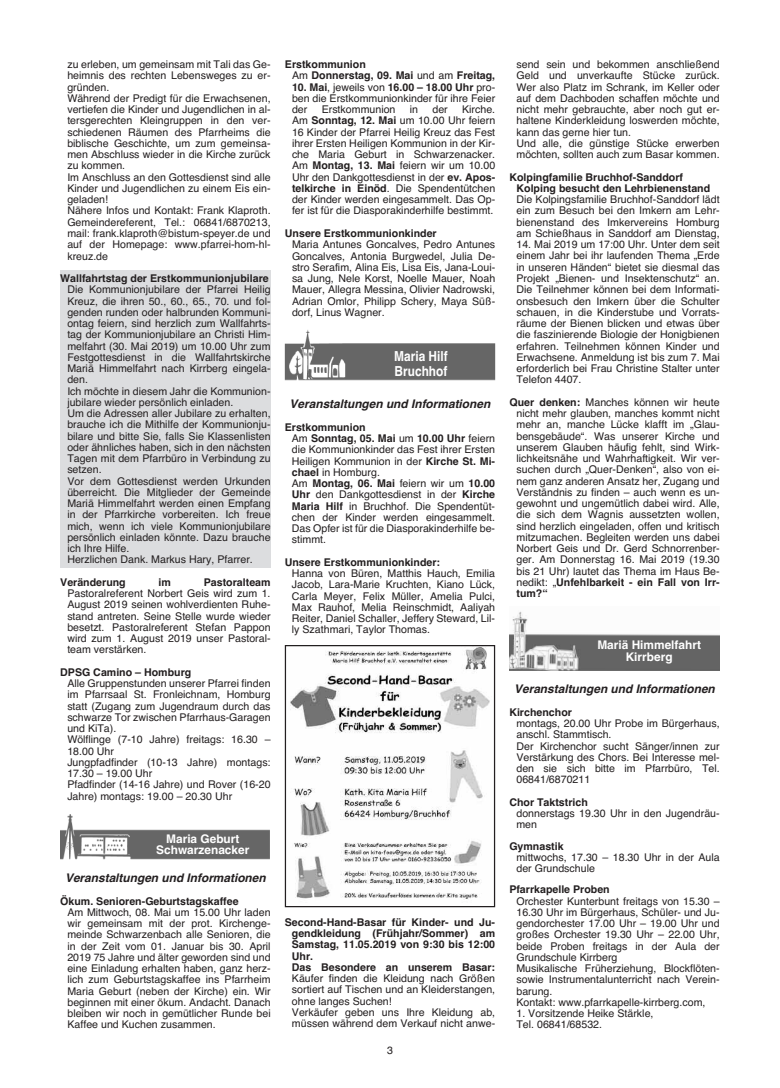
<style>
.page{position:relative;width:780px;height:1088px;background:#fff}
.page>*{position:absolute;margin:0;border:0;box-sizing:border-box;transform-origin:0 0}
.t1{font:700 13.75px/14.6px "Helvetica";color:#fff;scale:.86 1}
.t2{font:italic 700 11.88px "Helvetica";color:#231f20}
.t3{font:700 11.88px/11.9px "Helvetica";color:#fff;text-align:center}
.t4{font:10.62px/11.2px "Helvetica";color:#231f20}
.t5{font:700 10.62px/11.2px "Helvetica";color:#231f20}
.s1{font-weight:400}
.s2{font-weight:700}
</style>
<div class="page">
<div style="left:60px;top:270px;width:210px;height:298px;background:#dcdddf"></div>
<img style="left:509px;top:611px;width:210px;height:60px">
<div style="left:285px;top:326px;width:210px;height:57px;background:linear-gradient(to right,#f2f2f2,#f2f2f2)"></div>
<img style="left:285px;top:330px;width:210px;height:50px">
<img style="left:61px;top:814px;width:209px;height:46px">
<img style="left:290px;top:647px;width:200px;height:252px">
<div style="left:285px;top:645px;width:210px;height:262px;border:1px solid #231f20"></div>
<p class="t4" style="left:67px;top:59px;width:205px">zu erleben, um gemeinsam mit Tali das Ge&shy;heimnis des rechten Lebensweges zu er&shy;gründen.<br>Während der Predigt für die Erwachsenen, vertiefen die Kinder und Jugendlichen in al&shy;tersgerechten Kleingruppen in den ver&shy;schiedenen Räumen des Pfarrheims die biblische Geschichte, um zum gemeinsa&shy;men Abschluss wieder in die Kirche zurück zu kommen.<br>Im Anschluss an den Gottesdienst sind alle Kinder und Jugendlichen zu einem Eis ein&shy;geladen!<br>Nähere Infos und Kontakt: Frank Klaproth.<br>Gemeindereferent, Tel.: 06841/6870213, mail: frank.klaproth@bistum-speyer.de und auf der Homepage: www.pfarrei-hom-hl&shy;kreuz.de</p>
<p class="t5" style="left:60px;top:273px;width:210px">Wallfahrtstag der Erstkommunionjubilare</p>
<p class="t4" style="left:67px;top:284px;width:205px">Die Kommunionjubilare der Pfarrei Heilig Kreuz, die ihren 50., 60., 65., 70. und fol&shy;genden runden oder halbrunden Kommuni&shy;ontag feiern, sind herzlich zum Wallfahrts&shy;tag der Kommunionjubilare an Christi Him&shy;melfahrt (30. Mai 2019) um 10.00 Uhr zum Festgottesdienst in die Wallfahrtskirche Mariä Himmelfahrt nach Kirrberg eingela&shy;den.<br>Ich möchte in diesem Jahr die Kommunion&shy;jubilare wieder persönlich einladen.<br>Um die Adressen aller Jubilare zu erhalten, brauche ich die Mithilfe der Kommunionju&shy;bilare und bitte Sie, falls Sie Klassenlisten oder ähnliches haben, sich in den nächsten Tagen mit dem Pfarrbüro in Verbindung zu setzen.<br>Vor dem Gottesdienst werden Urkunden überreicht. Die Mitglieder der Gemeinde Mariä Himmelfahrt werden einen Empfang in der Pfarrkirche vorbereiten. Ich freue mich, wenn ich viele Kommunionjubilare persönlich einladen könnte. Dazu brauche ich Ihre Hilfe.<br>Herzlichen Dank. Markus Hary, Pfarrer.</p>
<p class="t5" style="left:60px;top:576px;width:67px">Veränderung</p>
<p class="t5" style="left:159px;top:576px;width:14px">im</p>
<p class="t5" style="left:204px;top:576px;width:68px">Pastoralteam</p>
<p class="t4" style="left:67px;top:588px;width:205px;text-align:justify">Pastoralreferent Norbert Geis wird zum 1.<br>August 2019 seinen wohlverdienten Ruhe&shy;stand antreten. Seine Stelle wurde wieder besetzt. Pastoralreferent Stefan Pappon wird zum 1. August 2019 unser Pastoral&shy;team verstärken.</p>
<p class="t5" style="left:60px;top:666px;width:133px">DPSG Camino – Homburg</p>
<p class="t4" style="left:67px;top:678px;width:205px">Alle Gruppenstunden unserer Pfarrei finden im Pfarrsaal St. Fronleichnam, Homburg statt (Zugang zum Jugendraum durch das schwarze Tor zwischen Pfarrhaus-Garagen und KiTa).<br>Wölflinge (7-10 Jahre) freitags: 16.30 –<br>18.00 Uhr<br>Jungpfadfinder (10-13 Jahre) montags:<br>17.30 – 19.00 Uhr<br>Pfadfinder (14-16 Jahre) und Rover (16-20<br>Jahre) montags: 19.00 – 20.30 Uhr</p>
<p class="t3" style="left:156px;top:833px;width:95px;line-height:11.2px">Maria Geburt<br>Schwarzenacker</p>
<p class="t2" style="left:65px;top:871px;width:202px">Veranstaltungen und Informationen</p>
<p class="t5" style="left:60px;top:895px;width:180px">Ökum. Senioren-Geburtstagskaffee</p>
<p class="t4" style="left:67px;top:906px;width:205px;text-align:justify">Am Mittwoch, 08. Mai um 15.00 Uhr laden wir gemeinsam mit der prot. Kirchenge&shy;meinde Schwarzenbach alle Senioren, die in der Zeit vom 01. Januar bis 30. April 2019 75 Jahre und älter geworden sind und eine Einladung erhalten haben, ganz herz&shy;lich zum Geburtstagskaffee ins Pfarrheim Maria Geburt (neben der Kirche) ein. Wir beginnen mit einer ökum. Andacht. Danach bleiben wir noch in gemütlicher Runde bei Kaffee und Kuchen zusammen.</p>
<p class="t5" style="left:292px;top:59px;width:205px;text-indent:-7px">Erstkommunion<br><span class="s1">Am</span> Donnerstag, 09. Mai <span class="s1">und am</span> Freitag,</p>
<p class="t4" style="left:292px;top:81px;width:205px;text-align:justify"><span class="s2">10. Mai</span>, jeweils von <span class="s2">16.00 – 18.00 Uhr</span> pro&shy;ben die Erstkommunionkinder für ihre Feier der</p>
<p class="t4" style="left:292px;top:104px;width:205px;text-align:justify;text-indent:170px">Kirche.<br>Am <span class="s2">Sonntag, 12. Mai</span> um 10.00 Uhr feiern 16 Kinder der Pfarrei Heilig Kreuz das Fest ihrer Ersten Heiligen Kommunion in der Kir&shy;che Maria Geburt in Schwarzenacker.<br>Am <span class="s2">Montag, 13. Mai</span> feiern wir um 10.00<br>Uhr den Dankgottesdienst in der <span class="s2">ev. Apos&shy;telkirche in Einöd</span>. Die Spendentütchen der Kinder werden eingesammelt. Das Op&shy;fer ist für die Diasporakinderhilfe bestimmt.</p>
<p class="t5" style="left:285px;top:228px;width:153px">Unsere Erstkommunionkinder</p>
<p class="t4" style="left:292px;top:239px;width:205px;text-align:justify">Maria Antunes Goncalves, Pedro Antunes Goncalves, Antonia Burgwedel, Julia De&shy;stro Serafim, Alina Eis, Lisa Eis, Jana-Loui&shy;sa Jung, Nele Korst, Noelle Mauer, Noah Mauer, Allegra Messina, Olivier Nadrowski, Adrian Omlor, Philipp Schery, Maya Süß&shy;dorf, Linus Wagner.</p>
<p class="t4" style="left:322px;top:104px;width:75px">Erstkommunion</p>
<p class="t4" style="left:410px;top:104px;width:10px">in</p>
<p class="t4" style="left:432px;top:104px;width:17px">der</p>
<p class="t1" style="left:394px;top:349px;width:64px">Maria Hilf<br>Bruchhof</p>
<p class="t2" style="left:289px;top:397px;width:202px">Veranstaltungen und Informationen</p>
<p class="t4" style="left:292px;top:421px;width:205px;text-indent:-7px"><span class="s2">Erstkommunion<br></span>Am <span class="s2">Sonntag, 05. Mai</span> um <span class="s2">10.00 Uhr</span> feiern die Kommunionkinder das Fest ihrer Ersten<br>Heiligen Kommunion in der <span class="s2">Kirche St. Mi&shy;chael</span> in Homburg.<br>Am <span class="s2">Montag, 06. Mai</span> feiern wir um <span class="s2">10.00<br>Uhr</span> den Dankgottesdienst in der <span class="s2">Kirche<br>Maria Hilf</span> in Bruchhof. Die Spendentüt&shy;chen der Kinder werden eingesammelt.<br>Das Opfer ist für die Diasporakinderhilfe be&shy;stimmt.</p>
<p class="t5" style="left:285px;top:556px;width:157px">Unsere Erstkommunionkinder:</p>
<p class="t4" style="left:292px;top:568px;width:205px;text-align:justify">Hanna von Büren, Matthis Hauch, Emilia Jacob, Lara-Marie Kruchten, Kiano Lück, Carla Meyer, Felix Müller, Amelia Pulci, Max Rauhof, Melia Reinschmidt, Aaliyah Reiter, Daniel Schaller, Jeffery Steward, Lil&shy;ly Szathmari, Taylor Thomas.</p>
<p class="t5" style="left:292px;top:916px;width:205px;text-indent:-7px">Second-Hand-Basar für Kinder- und Ju&shy;gendkleidung (Frühjahr/Sommer) am<br>Samstag, 11.05.2019 von 9:30 bis 12:00<br>Uhr.<br>Das Besondere an unserem Basar:</p>
<p class="t4" style="left:292px;top:973px;width:205px">Käufer finden die Kleidung nach Größen sortiert auf Tischen und an Kleiderstangen, ohne langes Suchen!<br>Verkäufer geben uns Ihre Kleidung ab, müssen während dem Verkauf nicht anwe-</p>
<p class="t4" style="left:387px;top:1045px;width:7px">3</p>
<p class="t4" style="left:516px;top:59px;width:205px">send sein und bekommen anschließend Geld und unverkaufte Stücke zurück.<br>Wer also Platz im Schrank, im Keller oder auf dem Dachboden schaffen möchte und nicht mehr gebrauchte, aber noch gut er&shy;haltene Kinderkleidung loswerden möchte, kann das gerne hier tun.<br>Und alle, die günstige Stücke erwerben möchten, sollten auch zum Basar kommen.</p>
<p class="t5" style="left:516px;top:171px;width:195px;text-indent:-7px">Kolpingfamilie Bruchhof-Sanddorf<br>Kolping besucht den Lehrbienenstand</p>
<p class="t4" style="left:516px;top:194px;width:205px;text-align:justify">Die Kolpingsfamilie Bruchhof-Sanddorf lädt ein zum Besuch bei den Imkern am Lehr&shy;bienenstand des Imkervereins Homburg am Schießhaus in Sanddorf am Dienstag,</p>
<p class="t4" style="left:516px;top:239px;width:205px;text-align:justify">14. Mai 2019 um 17:00 Uhr. Unter dem seit einem Jahr bei ihr laufenden Thema „Erde in unseren Händen“ bietet sie diesmal das Projekt „Bienen- und Insektenschutz“ an.<br>Die Teilnehmer können bei dem Informati&shy;onsbesuch den Imkern über die Schulter schauen, in die Kinderstube und Vorrats&shy;räume der Bienen blicken und etwas über die faszinierende Biologie der Honigbienen erfahren. Teilnehmen können Kinder und Erwachsene. Anmeldung ist bis zum 7. Mai erforderlich bei Frau Christine Stalter unter Telefon 4407.</p>
<p class="t4" style="left:516px;top:396px;width:205px;text-align:justify;text-indent:-7px"><span class="s2">Quer denken:</span> Manches können wir heute nicht mehr glauben, manches kommt nicht mehr an, manche Lücke klafft im „Glau&shy;bensgebäude“. Was unserer Kirche und unserem Glauben häufig fehlt, sind Wirk&shy;lichkeitsnähe und Wahrhaftigkeit. Wir ver&shy;suchen durch „Quer-Denken“, also von ei&shy;nem ganz anderen Ansatz her, Zugang und Verständnis zu finden – auch wenn es un&shy;gewohnt und ungemütlich dabei wird. Alle, die sich dem Wagnis aussetzten wollen, sind herzlich eingeladen, offen und kritisch mitzumachen. Begleiten werden uns dabei Norbert Geis und Dr. Gerd Schnorrenber&shy;ger. Am Donnerstag 16. Mai 2019 (19.30 bis 21 Uhr) lautet das Thema im Haus Be&shy;nedikt: „<span class="s2">Unfehlbarkeit - ein Fall von Irr&shy;tum?“</span></p>
<p class="t3" style="left:597px;top:639px;width:105px">Mariä Himmelfahrt<br>Kirrberg</p>
<p class="t2" style="left:514px;top:682px;width:202px">Veranstaltungen und Informationen</p>
<p class="t5" style="left:509px;top:706px;width:64px">Kirchenchor</p>
<p class="t4" style="left:516px;top:718px;width:205px">montags, 20.00 Uhr Probe im Bürgerhaus, anschl. Stammtisch.<br>Der Kirchenchor sucht Sänger/innen zur<br>Verstärkung des Chors. Bei Interesse mel&shy;den sie sich bitte im Pfarrbüro, Tel.<br>06841/6870211</p>
<p class="t5" style="left:509px;top:796px;width:80px">Chor Taktstrich</p>
<p class="t4" style="left:516px;top:808px;width:205px">donnerstags 19.30 Uhr in den Jugendräu&shy;men</p>
<p class="t5" style="left:509px;top:840px;width:56px">Gymnastik</p>
<p class="t4" style="left:516px;top:851px;width:205px">mittwochs, 17.30 – 18.30 Uhr in der Aula der Grundschule</p>
<p class="t5" style="left:509px;top:884px;width:102px">Pfarrkapelle Proben</p>
<p class="t4" style="left:516px;top:895px;width:205px">Orchester Kunterbunt freitags von 15.30 – 16.30 Uhr im Bürgerhaus, Schüler- und Ju&shy;gendorchester 17.00 Uhr – 19.00 Uhr und großes Orchester 19.30 Uhr – 22.00 Uhr, beide Proben freitags in der Aula der Grundschule Kirrberg<br>Musikalische Früherziehung, Blockflöten&shy;sowie Instrumentalunterricht nach Verein&shy;barung.<br>Kontakt: www.pfarrkapelle-kirrberg.com,</p>
<p class="t4" style="left:516px;top:1008px;width:139px">1. Vorsitzende Heike Stärkle,<br>Tel. 06841/68532.</p>
</div>
